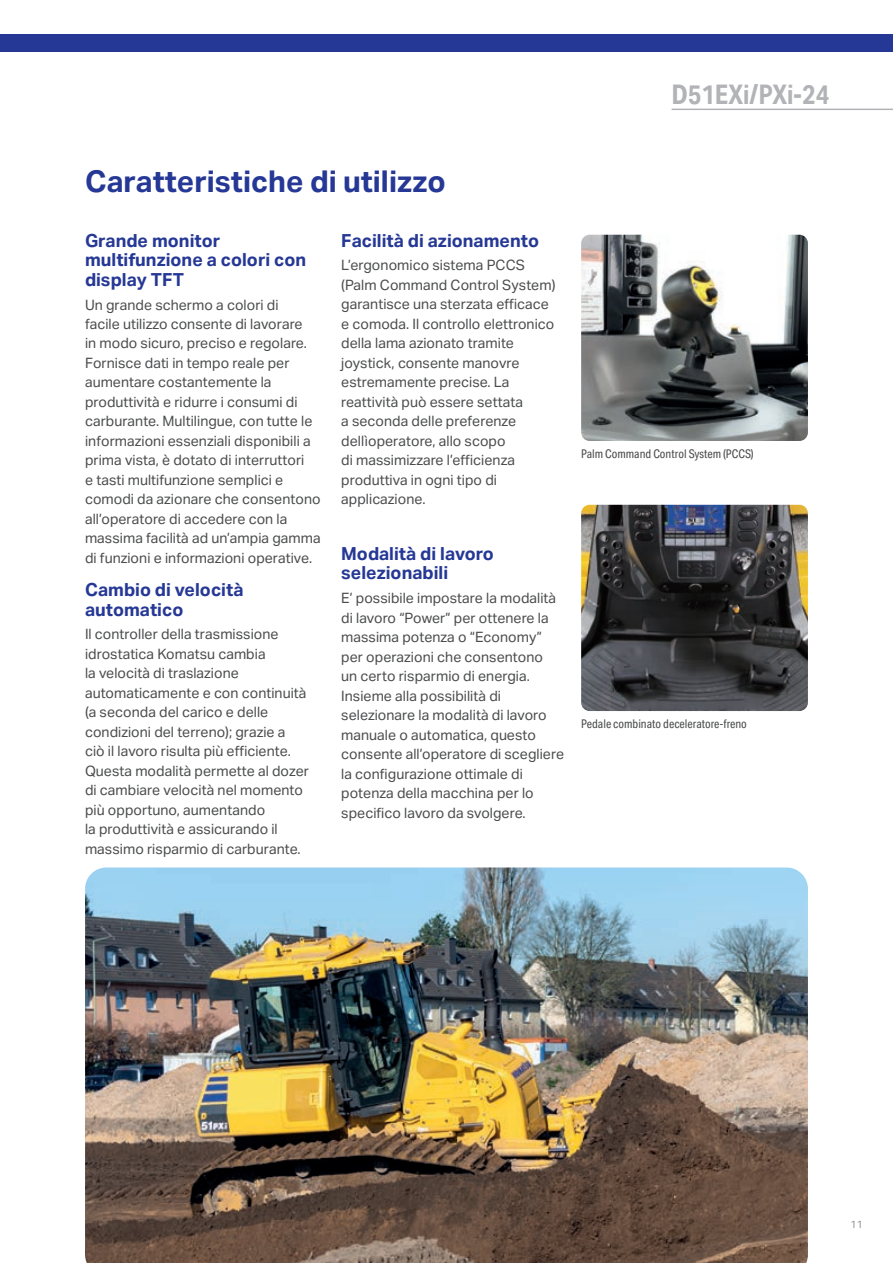
<style>
.page{position:relative;width:893px;height:1263px;background:#fff}
.page>*{position:absolute;margin:0;border:0;box-sizing:border-box;transform-origin:0 0}
.t1{font:700 30px "Aktiv Grotesk";color:#263895}
.t2{font:700 27px "Aktiv Grotesk Cd";color:#b2b3b7}
.t3{font:700 18px/19.5px "Aktiv Grotesk";color:#263895}
.t4{font:14.25px/19.5px "Aktiv Grotesk";color:#4b4c4d}
.t5{font:12px "Aktiv Grotesk Cd";color:#4b4c4d}
.t6{font:10.5px "Aktiv Grotesk";color:#939598}
</style>
<div class="page">
<img style="left:85px;top:867px;width:723px;height:396px">
<img style="left:581px;top:235px;width:227px;height:206px">
<img style="left:581px;top:505px;width:227px;height:206px">
<div style="left:0;top:34px;width:893px;height:17px;background:#263895"></div>
<hr style="left:672px;top:109px;width:221px;height:1px;background:#b2b3b7">
<h2 class="t2" style="left:672px;top:79px;width:159px">D51EXi/PXi-24</h2>
<h1 class="t1" style="left:85px;top:164px;width:362px">Caratteristiche di utilizzo</h1>
<p class="t3" style="left:85px;top:231px;width:223px">Grande monitor multifunzione a colori con display TFT</p>
<p class="t4" style="left:85px;top:295px;width:237px">Un grande schermo a colori di<br>facile utilizzo consente di lavorare<br>in modo sicuro, preciso e regolare.<br>Fornisce dati in tempo reale per aumentare costantemente la produttività e ridurre i consumi di carburante. Multilingue, con tutte le informazioni essenziali disponibili a prima vista, è dotato di interruttori<br>e tasti multifunzione semplici e comodi da azionare che consentono all’operatore di accedere con la massima facilità ad un’ampia gamma di funzioni e informazioni operative.</p>
<p class="t3" style="left:85px;top:580px;width:160px">Cambio di velocità automatico</p>
<p class="t4" style="left:85px;top:625px;width:225px">Il controller della trasmissione idrostatica Komatsu cambia<br>la velocità di traslazione automaticamente e con continuità (a seconda del carico e delle condizioni del terreno); grazie a<br>ciò il lavoro risulta più efficiente.<br>Questa modalità permette al dozer di cambiare velocità nel momento più opportuno, aumentando<br>la produttività e assicurando il massimo risparmio di carburante.</p>
<p class="t3" style="left:341px;top:231px;width:199px">Facilità di azionamento</p>
<p class="t4" style="left:341px;top:256px;width:216px">L’ergonomico sistema PCCS (Palm Command Control System) garantisce una sterzata efficace e comoda. Il controllo elettronico della lama azionato tramite joystick, consente manovre estremamente precise. La reattività può essere settata<br>a seconda delle preferenze dellìoperatore, allo scopo<br>di massimizzare l’efficienza produttiva in ogni tipo di applicazione.</p>
<p class="t3" style="left:341px;top:544px;width:154px">Modalità di lavoro selezionabili</p>
<p class="t4" style="left:341px;top:588px;width:224px">E’ possibile impostare la modalità di lavoro “Power” per ottenere la massima potenza o “Economy” per operazioni che consentono<br>un certo risparmio di energia.<br>Insieme alla possibilità di selezionare la modalità di lavoro manuale o automatica, questo consente all’operatore di scegliere la configurazione ottimale di potenza della macchina per lo specifico lavoro da svolgere.</p>
<p class="t5" style="left:581px;top:447px;width:174px">Palm Command Control System (PCCS)</p>
<p class="t5" style="left:581px;top:717px;width:167px">Pedale combinato deceleratore-freno</p>
<p class="t6" style="left:850px;top:1218px;width:14px">11</p>
</div>
